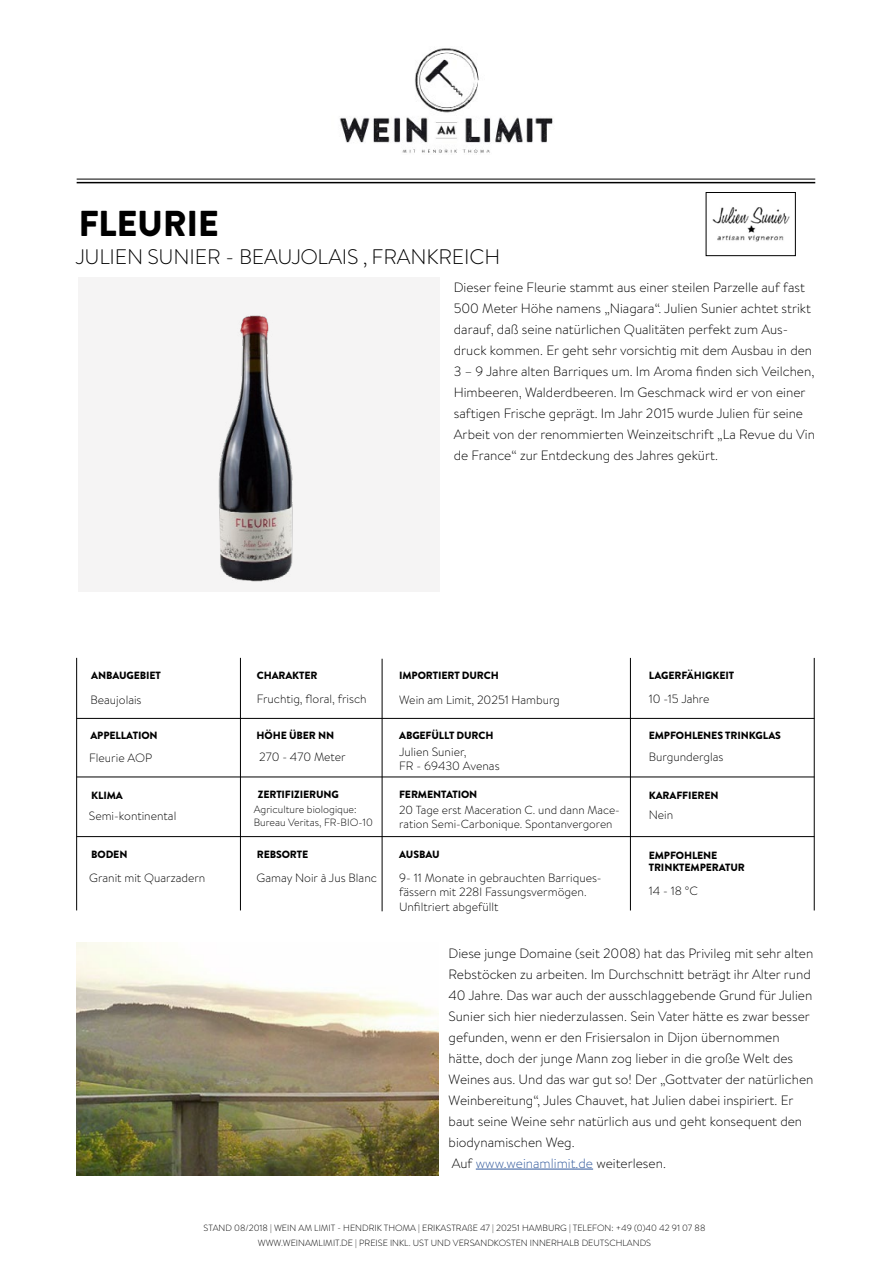
<style>
.page{position:relative;width:893px;height:1263px;background:#fff}
.page>*{position:absolute;margin:0;border:0;box-sizing:border-box;transform-origin:0 0}
.t1{font:900 36px "Brandon Grotesque";letter-spacing:-.01em;color:#000}
.t2{font:300 21px "Brandon Grotesque";letter-spacing:-.01em;color:#000}
.t3{font:300 13.5px/21px "Brandon Text";color:#000}
.t4{font:300 12px/14.4px "Brandon Text";color:#000}
.t5{font:300 11.7px/14.1px "Brandon Text";color:#000}
.t6{font:900 10.5px/12.6px "Brandon Grotesque";letter-spacing:-.01em;color:#000}
.t7{font:300 10.5px/12.6px "Brandon Text";color:#000}
.t8{font:300 9px/15px "Brandon Text";color:#000;text-align:center}
.s1{color:#30589b}
</style>
<div class="page">
<div style="left:78px;top:277px;width:362px;height:314px;background:#f5f4f4"></div>
<img style="left:160px;top:315px;width:194px;height:277px">
<hr style="left:476px;top:1169px;width:117px;height:1px;background:#30589b">
<img style="left:77px;top:943px;width:362px;height:232px">
<hr style="left:77px;top:182px;width:738px;height:1px;background:#000">
<img style="left:339px;top:48px;width:214px;height:105px">
<hr style="left:77px;top:179px;width:738px;height:1px;background:#000">
<img style="left:712px;top:207px;width:78px;height:35px">
<div style="left:706px;top:192px;width:89px;height:64px;border:1px solid #000"></div>
<hr style="left:240px;top:658px;width:1px;height:252px;background:#000">
<hr style="left:76px;top:658px;width:1px;height:252px;background:#000">
<hr style="left:382px;top:659px;width:1px;height:252px;background:#000">
<hr style="left:77px;top:718px;width:737px;height:1px;background:#000">
<hr style="left:77px;top:777px;width:737px;height:1px;background:#000">
<hr style="left:77px;top:836px;width:737px;height:1px;background:#000">
<hr style="left:630px;top:658px;width:1px;height:252px;background:#000">
<hr style="left:814px;top:658px;width:1px;height:252px;background:#000">
<h1 class="t1" style="left:78px;top:198px;width:142px">FLEURIE</h1>
<h2 class="t2" style="left:76px;top:243px;width:425px">JULIEN SUNIER - BEAUJOLAIS , FRANKREICH</h2>
<p class="t3" style="left:454px;top:276px;width:363px">Dieser feine Fleurie stammt aus einer steilen Parzelle auf fast 500 Meter Höhe namens „Niagara“. Julien Sunier achtet strikt darauf, daß seine natürlichen Qualitäten perfekt zum Aus&shy;druck kommen. Er geht sehr vorsichtig mit dem Ausbau in den 3 – 9 Jahre alten Barriques um. Im Aroma finden sich Veilchen, Himbeeren, Walderdbeeren. Im Geschmack wird er von einer saftigen Frische geprägt. Im Jahr 2015 wurde Julien für seine Arbeit von der renommierten Weinzeitschrift „La Revue du Vin de France“ zur Entdeckung des Jahres gekürt.</p>
<p class="t6" style="left:91px;top:669px;width:71px">ANBAUGEBIET</p>
<p class="t6" style="left:257px;top:669px;width:62px">CHARAKTER</p>
<p class="t6" style="left:399px;top:669px;width:101px">IMPORTIERT DURCH</p>
<p class="t6" style="left:649px;top:669px;width:87px">LAGERFÄHIGKEIT</p>
<p class="t4" style="left:90px;top:692px;width:53px">Beaujolais</p>
<p class="t4" style="left:257px;top:691px;width:112px">Fruchtig, floral, frisch</p>
<p class="t4" style="left:399px;top:692px;width:162px">Wein am Limit, 20251 Hamburg</p>
<p class="t4" style="left:649px;top:691px;width:62px">10 -15 Jahre</p>
<p class="t6" style="left:90px;top:729px;width:69px">APPELLATION</p>
<p class="t6" style="left:257px;top:729px;width:79px">HÖHE ÜBER NN</p>
<p class="t6" style="left:399px;top:730px;width:96px">ABGEFÜLLT DURCH</p>
<p class="t6" style="left:649px;top:730px;width:134px">EMPFOHLENES TRINKGLAS</p>
<p class="t4" style="left:399px;top:744px;width:102px">Julien Sunier,<br>FR - 69430 Avenas</p>
<p class="t4" style="left:259px;top:749px;width:88px">270 - 470 Meter</p>
<p class="t4" style="left:89px;top:750px;width:65px">Fleurie AOP</p>
<p class="t4" style="left:649px;top:749px;width:76px">Burgunderglas</p>
<p class="t6" style="left:91px;top:789px;width:33px">KLIMA</p>
<p class="t6" style="left:258px;top:788px;width:83px">ZERTIFIZIERUNG</p>
<p class="t6" style="left:399px;top:788px;width:80px">FERMENTATION</p>
<p class="t6" style="left:649px;top:789px;width:71px">KARAFFIEREN</p>
<p class="t5" style="left:399px;top:802px;width:222px">20 Tage erst Maceration C. und dann Mace&shy;ration Semi-Carbonique. Spontanvergoren</p>
<p class="t7" style="left:254px;top:803px;width:121px">Agriculture biologique:<br>Bureau Veritas, FR-BIO-10</p>
<p class="t4" style="left:89px;top:808px;width:89px">Semi-kontinental</p>
<p class="t4" style="left:649px;top:807px;width:26px">Nein</p>
<p class="t6" style="left:91px;top:848px;width:38px">BODEN</p>
<p class="t6" style="left:257px;top:848px;width:53px">REBSORTE</p>
<p class="t6" style="left:399px;top:848px;width:42px">AUSBAU</p>
<p class="t6" style="left:649px;top:849px;width:98px">EMPFOHLENE<br>TRINKTEMPERATUR</p>
<p class="t4" style="left:89px;top:870px;width:118px">Granit mit Quarzadern</p>
<p class="t4" style="left:257px;top:870px;width:122px">Gamay Noir à Jus Blanc</p>
<p class="t4" style="left:399px;top:870px;width:204px">9- 11 Monate in gebrauchten Barriques&shy;fässern mit 228l Fassungsvermögen.<br>Unfiltriert abgefüllt</p>
<p class="t4" style="left:649px;top:883px;width:51px">14 - 18 °C</p>
<p class="t3" style="left:449px;top:942px;width:366px">Diese junge Domaine (seit 2008) hat das Privileg mit sehr alten Rebstöcken zu arbeiten. Im Durchschnitt beträgt ihr Alter rund 40 Jahre. Das war auch der ausschlaggebende Grund für Julien Sunier sich hier niederzulassen. Sein Vater hätte es zwar besser gefunden, wenn er den Frisiersalon in Dijon übernommen hätte, doch der junge Mann zog lieber in die große Welt des Weines aus. Und das war gut so! Der „Gottvater der natürlichen Weinbereitung“, Jules Chauvet, hat Julien dabei inspiriert. Er baut seine Weine sehr natürlich aus und geht konsequent den biodynamischen Weg.<br>Auf <span class="s1">www.weinamlimit.de</span> weiterlesen.</p>
<p class="t8" style="left:204px;top:1220px;width:503px">STAND 08/2018 | WEIN AM LIMIT - HENDRIK THOMA | ERIKASTRAßE 47 | 20251 HAMBURG | TELEFON: +49 (0)40 42 91 07 88<br>WWW.WEINAMLIMIT.DE | PREISE INKL. UST UND VERSANDKOSTEN INNERHALB DEUTSCHLANDS</p>
</div>
